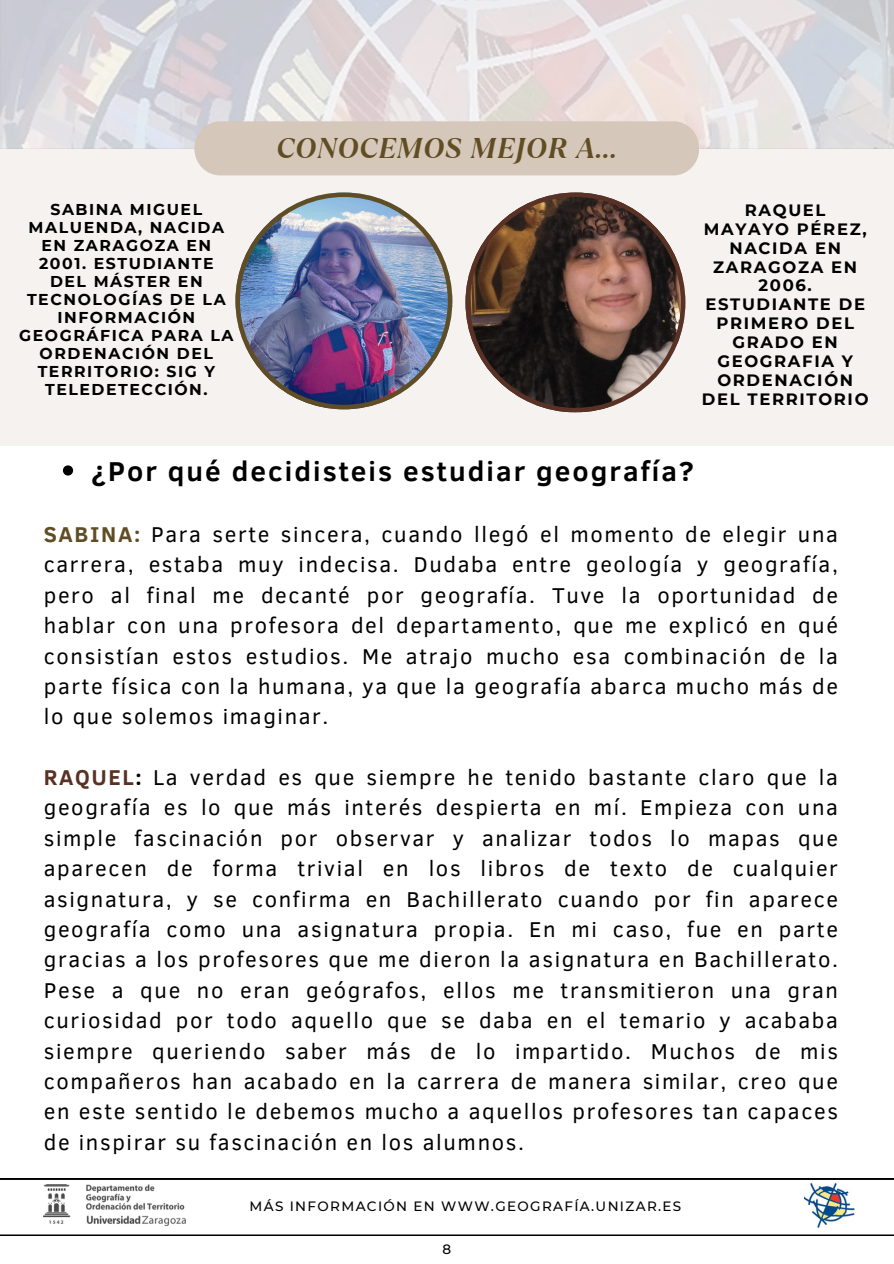
<style>
.page{position:relative;width:894px;height:1264px;background:#fff}
.page>*{position:absolute;margin:0;border:0;box-sizing:border-box;transform-origin:0 0}
.t1{font:italic 700 28.5px "TT Ramillas";letter-spacing:.025em;color:#604d23}
.t2{font:700 28.05px "Clear Sans";letter-spacing:.075em;color:#000}
.t3{font:22.05px/30.3px "Clear Sans";letter-spacing:.075em;color:#000;text-align:justify}
.t4{font:700 16.35px/18.9px "Montserrat";letter-spacing:.1em;color:#000;text-align:center}
.t5{font:700 15.75px/18px "Montserrat";letter-spacing:.1em;color:#000;text-align:center}
.t6{font:500 13.5px "Montserrat";letter-spacing:.1em;color:#000}
.s1{font-weight:700;color:#604d23}
.s2{font-weight:700;color:#593125}
.s3{font-weight:700}
</style>
<div class="page">
<div style="left:0;top:148px;width:893px;height:297px;background:#f5f2ef"></div>
<img style="left:0;top:0;width:893px;height:148px">
<div style="left:194px;top:121px;width:505px;height:54px;background:#d5c7ba;border-radius:26px"></div>
<svg style="left:0;top:1178px;width:893px;height:48px"></svg>
<img style="left:804px;top:1180px;width:50px;height:48px">
<img style="left:44px;top:1184px;width:142px;height:41px">
<svg style="left:63px;top:465px;width:10px;height:10px"></svg>
<img style="left:235px;top:192px;width:217px;height:217px">
<svg style="left:465px;top:192px;width:219px;height:220px"></svg>
<p class="t1" style="left:276px;top:129px;width:342px">CONOCEMOS MEJOR A...</p>
<h3 class="t5" style="left:19px;top:201px;width:216px">SABINA MIGUEL<br>MALUENDA, NACIDA<br>EN ZARAGOZA EN<br>2001. ESTUDIANTE<br>DEL MÁSTER EN<br>TECNOLOGÍAS DE LA<br>INFORMACIÓN<br>GEOGRÁFICA PARA LA<br>ORDENACIÓN DEL<br>TERRITORIO: SIG Y<br>TELEDETECCIÓN.</h3>
<p class="t4" style="left:701px;top:201px;width:168px">RAQUEL<br>MAYAYO PÉREZ,<br>NACIDA EN<br>ZARAGOZA EN<br>2006.<br>ESTUDIANTE DE<br>PRIMERO DEL<br>GRADO EN<br>GEOGRAFIA Y<br>ORDENACIÓN<br>DEL TERRITORIO</p>
<h1 class="t2" style="left:91px;top:451px;width:603px">¿Por qué decidisteis estudiar geografía?</h1>
<h4 class="t3" style="left:44px;top:518px;width:795px"><span class="s1">SABINA:</span> Para serte sincera, cuando llegó el momento de elegir una carrera, estaba muy indecisa. Dudaba entre geología y geografía, pero al final me decanté por geografía. Tuve la oportunidad de hablar con una profesora del departamento, que me explicó en qué consistían estos estudios. Me atrajo mucho esa combinación de la parte física con la humana, ya que la geografía abarca mucho más de lo que solemos imaginar.</h4>
<p class="t3" style="left:44px;top:761px;width:795px"><span class="s2">RAQUEL</span><span class="s3">:</span> La verdad es que siempre he tenido bastante claro que la geografía es lo que más interés despierta en mí. Empieza con una simple fascinación por observar y analizar todos lo mapas que aparecen de forma trivial en los libros de texto de cualquier asignatura, y se confirma en Bachillerato cuando por fin aparece geografía como una asignatura propia. En mi caso, fue en parte gracias a los profesores que me dieron la asignatura en Bachillerato.<br>Pese a que no eran geógrafos, ellos me transmitieron una gran curiosidad por todo aquello que se daba en el temario y acababa siempre queriendo saber más de lo impartido. Muchos de mis compañeros han acabado en la carrera de manera similar, creo que en este sentido le debemos mucho a aquellos profesores tan capaces de inspirar su fascinación en los alumnos.</p>
<p class="t6" style="left:249px;top:1197px;width:433px">MÁS INFORMACIÓN EN WWW.GEOGRAFÍA.UNIZAR.ES</p>
<h3 class="t6" style="left:442px;top:1241px;width:10px">8</h3>
</div>
